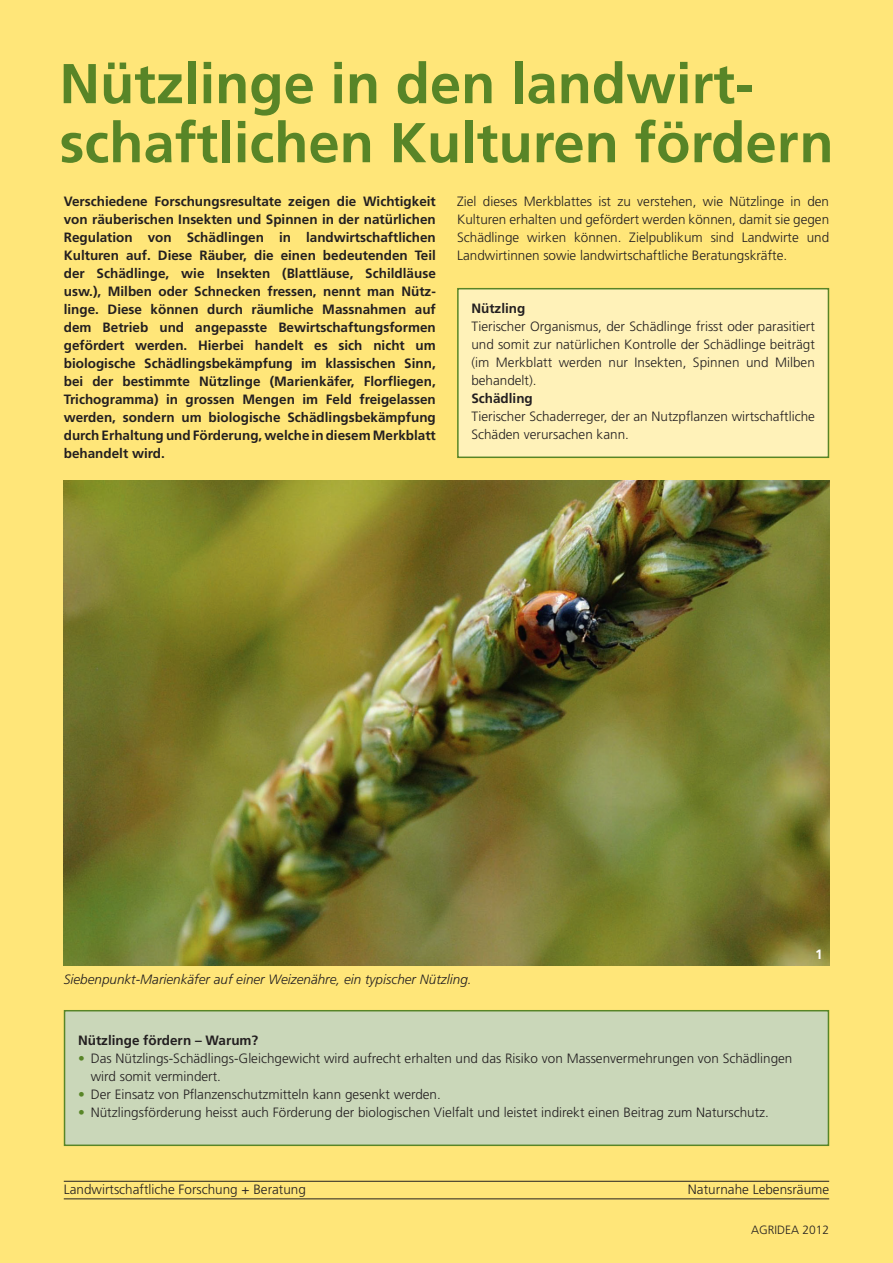
<style>
.page{position:relative;width:893px;height:1263px;background:#ffe679}
.page>*{position:absolute;margin:0;border:0;box-sizing:border-box;transform-origin:0 0}
.Titel{font:700 55.95px/59.1px "Frutiger";color:#588527}
._9_Pt_halbfett_franz{font:700 13.5px/18px "Frutiger";color:#231f20;text-align:justify}
._9_pt_light_franz{font:300 13.5px/18px "Frutiger";color:#231f20;text-align:justify}
._9_Pt_halbfett{font:300 13.5px/18px "Frutiger";color:#231f20;text-align:justify}
.Legende{font:italic 300 13.5px "Frutiger";color:#231f20}
.Titel_mit_Linie_weis{font:700 13.5px "Frutiger";color:#231f20}
.C_Fliesstext{font:700 13.5px "Frutiger";color:#fff}
.t1{font:300 12px "Frutiger";color:#231f20}
.s1{color:#588527}
</style>
<div class="page">
<img style="left:64px;top:480px;width:765px;height:485px">
<div style="left:458px;top:289px;width:370px;height:168px;background:#fff2b9"></div>
<div style="left:457px;top:288px;width:372px;height:170px;border:2px solid #588527"></div>
<div style="left:65px;top:1011px;width:763px;height:134px;background:#cad7b9"></div>
<div style="left:64px;top:1010px;width:765px;height:136px;border:2px solid #588527"></div>
<hr style="left:64px;top:1181px;width:765px;height:1px;background:#231f20">
<hr style="left:64px;top:1198px;width:765px;height:1px;background:#231f20">
<p class="Titel" style="left:60px;top:54px;width:776px">Nützlinge in den landwirt&shy;schaftlichen Kulturen fördern</p>
<p class="_9_Pt_halbfett_franz" style="left:64px;top:192px;width:374px">Verschiedene Forschungsresultate zeigen die Wichtigkeit von räuberischen Insekten und Spinnen in der natürlichen Regulation von Schädlingen in landwirtschaftlichen Kulturen auf. Diese Räuber, die einen bedeutenden Teil der Schädlinge, wie Insekten (Blattläuse, Schildläuse usw.), Milben oder Schnecken fressen, nennt man Nütz&shy;linge. Diese können durch räumliche Massnahmen auf dem Betrieb und angepasste Bewirtschaftungsformen gefördert werden. Hierbei handelt es sich nicht um biologische Schädlingsbekämpfung im klassischen Sinn, bei der bestimmte Nützlinge (Marienkäfer, Florfliegen, Trichogramma) in grossen Mengen im Feld freigelassen werden, sondern um biologische Schädlingsbekämpfung durch Erhaltung und Förderung, welche in diesem Merkblatt behandelt wird.</p>
<p class="_9_pt_light_franz" style="left:457px;top:192px;width:374px">Ziel dieses Merkblattes ist zu verstehen, wie Nützlinge in den Kulturen erhalten und gefördert werden können, damit sie gegen Schädlinge wirken können. Zielpublikum sind Landwirte und Landwirtinnen sowie landwirtschaftliche Beratungskräfte.</p>
<p class="Titel_mit_Linie_weis" style="left:471px;top:300px;width:55px">Nützling</p>
<p class="_9_Pt_halbfett" style="left:471px;top:317px;width:345px">Tierischer Organismus, der Schädlinge frisst oder parasitiert und somit zur natürlichen Kontrolle der Schädlinge beiträgt (im Merkblatt werden nur Insekten, Spinnen und Milben behandelt).</p>
<p class="Titel_mit_Linie_weis" style="left:471px;top:390px;width:63px">Schädling</p>
<p class="_9_Pt_halbfett" style="left:471px;top:407px;width:345px">Tierischer Schaderreger, der an Nutzpflanzen wirtschaftliche<br>Schäden verursachen kann.</p>
<p class="Legende" style="left:64px;top:972px;width:409px">Siebenpunkt-Marienkäfer auf einer Weizenähre, ein typischer Nützling.</p>
<p class="_9_Pt_halbfett_franz" style="left:78px;top:1031px;width:182px">Nützlinge fördern – Warum?</p>
<p class="_9_pt_light_franz" style="left:91px;top:1049px;width:703px;text-indent:-13px"><span class="s1">•</span> Das Nützlings-Schädlings-Gleichgewicht wird aufrecht erhalten und das Risiko von Massenvermehrungen von Schädlingen wird somit vermindert.</p>
<p class="_9_pt_light_franz" style="left:78px;top:1085px;width:364px"><span class="s1">•</span> Der Einsatz von Pflanzenschutzmitteln kann gesenkt werden.</p>
<p class="_9_pt_light_franz" style="left:78px;top:1103px;width:692px"><span class="s1">•</span> Nützlingsförderung heisst auch Förderung der biologischen Vielfalt und leistet indirekt einen Beitrag zum Naturschutz.</p>
<p class="C_Fliesstext" style="left:815px;top:946px;width:9px">1</p>
<p class="_9_pt_light_franz" style="left:64px;top:1180px;width:244px">Landwirtschaftliche Forschung + Beratung</p>
<p class="_9_pt_light_franz" style="left:688px;top:1180px;width:143px">Naturnahe Lebensräume</p>
<p class="t1" style="left:751px;top:1223px;width:80px">AGRIDEA 2012</p>
</div>
